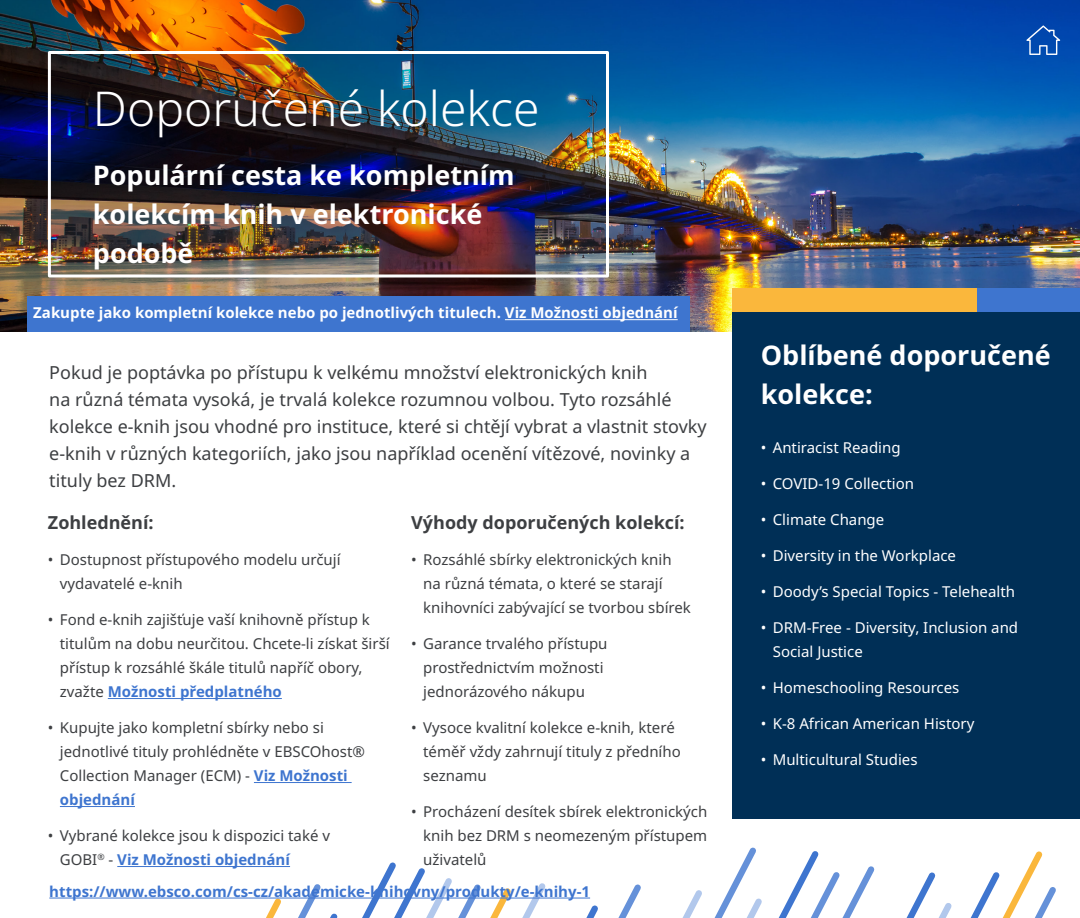
<style>
.page{position:relative;width:1080px;height:918px;background:#fff}
.page>*{position:absolute;margin:0;border:0;box-sizing:border-box;transform-origin:0 0}
.t1{font:300 48px "Noto Sans";color:#fff}
.t2{font:700 27px/39px "Noto Sans";color:#fff}
.t3{font:18px/27px "Noto Sans";color:#3d3f42}
.t4{font:700 18px "Noto Sans";color:#3d3f42}
.t5{font:15px/24px "Noto Sans";color:#3d3f42}
.t6{font:15px/24px "Noto Sans";color:#fff}
.small_paragraph{font:700 15px "Noto Sans";color:#fff}
.small_paragraph-2{font:700 15px "Noto Sans";color:#3e75cf}
.s1{font-weight:700;color:#3e75cf}
</style>
<div class="page">
<svg style="left:129px;top:847px;width:927px;height:71px"></svg>
<img style="left:0;top:0;width:1080px;height:332px">
<img style="left:52px;top:55px;width:553px;height:213px">
<hr style="left:108px;top:698px;width:174px;height:1px;background:#3e75cf">
<hr style="left:254px;top:782px;width:98px;height:1px;background:#3e75cf">
<hr style="left:60px;top:806px;width:75px;height:1px;background:#3e75cf">
<hr style="left:117px;top:866px;width:173px;height:1px;background:#3e75cf">
<div style="left:732px;top:312px;width:348px;height:507px;background:#002f56"></div>
<div style="left:732px;top:288px;width:246px;height:24px;background:#fab73c"></div>
<div style="left:978px;top:288px;width:102px;height:24px;background:#3e75cf"></div>
<div style="left:27px;top:296px;width:663px;height:36px;background:#3e75cf"></div>
<hr style="left:505px;top:319px;width:173px;height:1px;background:#fff">
<div style="left:48px;top:51px;width:561px;height:227px;border:3px solid #fff"></div>
<hr style="left:49px;top:898px;width:541px;height:1px;background:#3e75cf">
<svg style="left:1026px;top:25px;width:34px;height:30px"></svg>
<h1 class="t1" style="left:93px;top:74px;width:448px">Doporučené kolekce</h1>
<h4 class="t2" style="left:93px;top:157px;width:423px">Populární cesta ke kompletním kolekcím knih v elektronické podobě</h4>
<p class="small_paragraph" style="left:33px;top:302px;width:646px">Zakupte jako kompletní kolekce nebo po jednotlivých titulech. Viz Možnosti objednání</p>
<p class="t3" style="left:49px;top:360px;width:659px">Pokud je poptávka po přístupu k velkému množství elektronických knih<br>na různá témata vysoká, je trvalá kolekce rozumnou volbou. Tyto rozsáhlé kolekce e-knih jsou vhodné pro instituce, které si chtějí vybrat a vlastnit stovky e-knih v různých kategoriích, jako jsou například ocenění vítězové, novinky a tituly bez DRM.</p>
<p class="t4" style="left:48px;top:509px;width:107px">Zohlednění:</p>
<p class="t4" style="left:411px;top:509px;width:275px">Výhody doporučených kolekcí:</p>
<p class="t5" style="left:60px;top:548px;width:282px;text-indent:-12px">• Dostupnost přístupového modelu určují vydavatelé e-knih</p>
<p class="t5" style="left:60px;top:608px;width:331px;text-indent:-12px">• Fond e-knih zajišťuje vaší knihovně přístup k titulům na dobu neurčitou. Chcete-li získat širší přístup k rozsáhlé škále titulů napříč obory, zvažte <span class="s1">Možnosti předplatného</span></p>
<p class="t5" style="left:60px;top:716px;width:307px;text-indent:-12px">• Kupujte jako kompletní sbírky nebo si jednotlivé tituly prohlédněte v EBSCOhost® Collection Manager (ECM) - <span class="s1">Viz Možnosti objednání</span></p>
<p class="t5" style="left:60px;top:824px;width:272px;text-indent:-12px">• Vybrané kolekce jsou k dispozici také v<br>GOBI<sup>®</sup> - <span class="s1">Viz Možnosti objednání</span></p>
<p class="t5" style="left:423px;top:548px;width:269px;text-indent:-12px">• Rozsáhlé sbírky elektronických knih na různá témata, o které se starají knihovníci zabývající se tvorbou sbírek</p>
<p class="t5" style="left:423px;top:632px;width:186px;text-indent:-12px">• Garance trvalého přístupu prostřednictvím možnosti jednorázového nákupu</p>
<p class="t5" style="left:423px;top:716px;width:259px;text-indent:-12px">• Vysoce kvalitní kolekce e-knih, které téměř vždy zahrnují tituly z předního seznamu</p>
<p class="t5" style="left:423px;top:800px;width:286px;text-align:justify;text-indent:-12px">• Procházení desítek sbírek elektronických knih bez DRM s neomezeným přístupem uživatelů</p>
<p class="small_paragraph-2" style="left:49px;top:880px;width:542px">https://www.ebsco.com/cs-cz/akademicke-knihovny/produkty/e-knihy-1</p>
<h4 class="t2" style="left:761px;top:336px;width:291px">Oblíbené doporučené kolekce:</h4>
<p class="t6" style="left:761px;top:435px;width:141px">• Antiracist Reading</p>
<p class="t6" style="left:761px;top:471px;width:155px">• COVID-19 Collection</p>
<p class="t6" style="left:761px;top:507px;width:125px">• Climate Change</p>
<p class="t6" style="left:761px;top:543px;width:197px">• Diversity in the Workplace</p>
<p class="t6" style="left:761px;top:579px;width:256px">• Doody’s Special Topics - Telehealth</p>
<p class="t6" style="left:773px;top:615px;width:247px;text-indent:-12px">• DRM-Free - Diversity, Inclusion and<br>Social Justice</p>
<p class="t6" style="left:761px;top:675px;width:200px">• Homeschooling Resources</p>
<p class="t6" style="left:761px;top:711px;width:215px">• K-8 African American History</p>
<p class="t6" style="left:761px;top:747px;width:158px">• Multicultural Studies</p>
</div>
